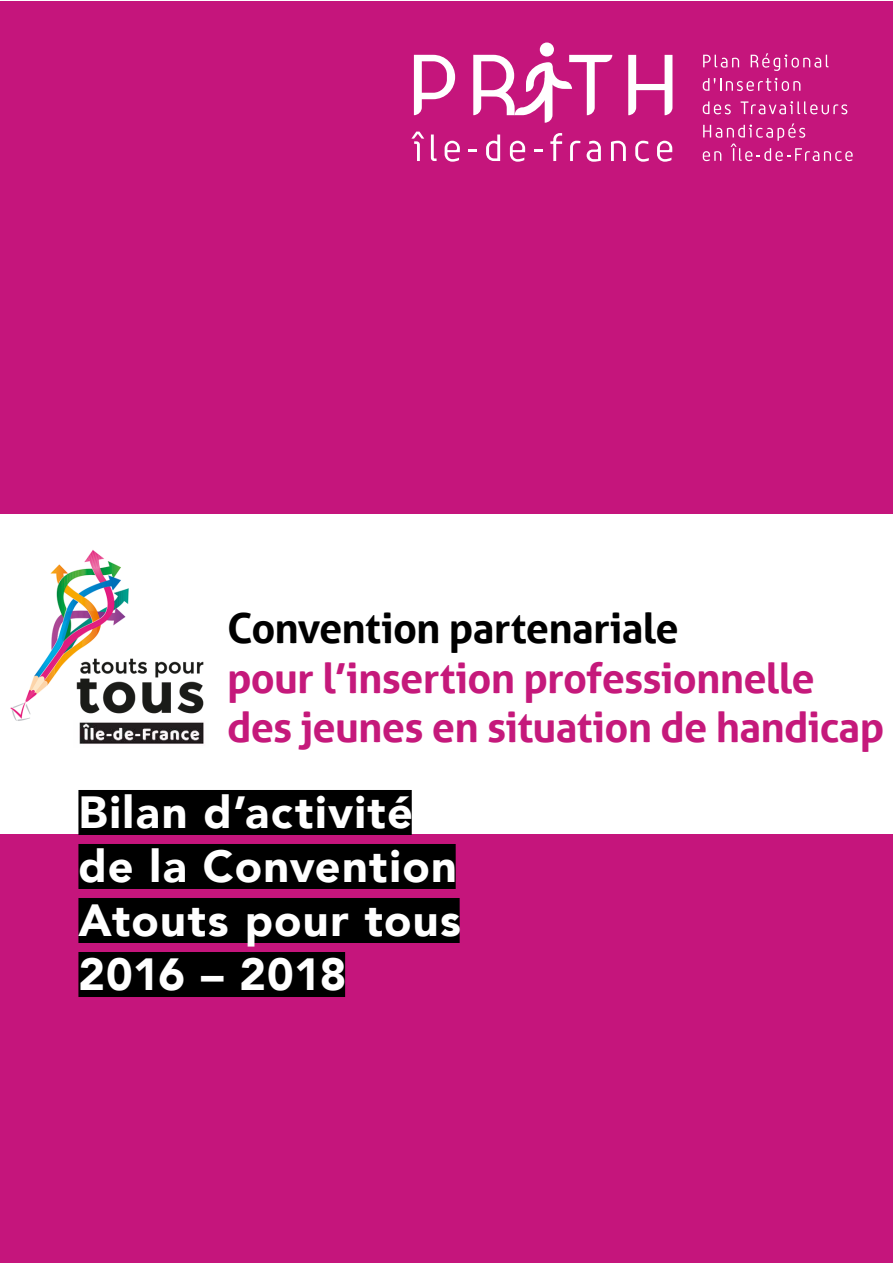
<style>
.page{position:relative;width:893px;height:1263px;background:#fff}
.page>*{position:absolute;margin:0;border:0;box-sizing:border-box;transform-origin:0 0}
.t1{font:900 45px/54px "Avenir LT";letter-spacing:.03em;color:#fff}
.t2{font:700 41.55px/49.9px "Aller";letter-spacing:-.02em;color:#c5197b}
.t3{font:700 41.55px "Aller";letter-spacing:-.02em;color:#000}
</style>
<div class="page">
<div style="left:0;top:1px;width:892px;height:512px;background:#c5157c"></div>
<img style="left:10px;top:550px;width:194px;height:171px">
<img style="left:74px;top:720px;width:130px;height:24px">
<div style="left:0;top:835px;width:892px;height:428px;background:#c5157c"></div>
<div style="left:78px;top:790px;width:334px;height:45px;background:#000"></div>
<div style="left:78px;top:844px;width:378px;height:45px;background:#000"></div>
<div style="left:78px;top:898px;width:382px;height:45px;background:#000"></div>
<div style="left:78px;top:952px;width:267px;height:45px;background:#000"></div>
<svg style="left:411px;top:132px;width:13px;height:29px"></svg>
<svg style="left:431px;top:134px;width:6px;height:27px"></svg>
<svg style="left:445px;top:141px;width:15px;height:21px"></svg>
<svg style="left:469px;top:149px;width:8px;height:3px"></svg>
<svg style="left:486px;top:134px;width:14px;height:27px"></svg>
<svg style="left:510px;top:141px;width:15px;height:21px"></svg>
<svg style="left:534px;top:149px;width:8px;height:3px"></svg>
<svg style="left:550px;top:133px;width:12px;height:28px"></svg>
<svg style="left:570px;top:141px;width:10px;height:20px"></svg>
<svg style="left:587px;top:141px;width:14px;height:21px"></svg>
<svg style="left:611px;top:141px;width:15px;height:20px"></svg>
<svg style="left:635px;top:141px;width:14px;height:21px"></svg>
<svg style="left:657px;top:141px;width:15px;height:21px"></svg>
<svg style="left:628px;top:55px;width:44px;height:60px"></svg>
<svg style="left:414px;top:55px;width:41px;height:60px"></svg>
<svg style="left:703px;top:55px;width:36px;height:13px"></svg>
<svg style="left:751px;top:53px;width:77px;height:18px"></svg>
<svg style="left:703px;top:78px;width:97px;height:13px"></svg>
<svg style="left:703px;top:101px;width:28px;height:13px"></svg>
<svg style="left:741px;top:101px;width:106px;height:13px"></svg>
<svg style="left:703px;top:123px;width:150px;height:38px"></svg>
<div style="left:540px;top:43px;width:14px;height:14px;background:#fff;border-radius:50%"></div>
<svg style="left:473px;top:55px;width:139px;height:68px"></svg>
<p class="t3" style="left:227px;top:604px;width:453px">Convention partenariale</p>
<p class="t2" style="left:227px;top:653px;width:659px">pour l’insertion professionnelle des jeunes en situation de handicap</p>
<p class="t1" style="left:78px;top:785px;width:384px">Bilan d’activité de la Convention<br>Atouts pour tous<br>2016 – 2018</p>
</div>
